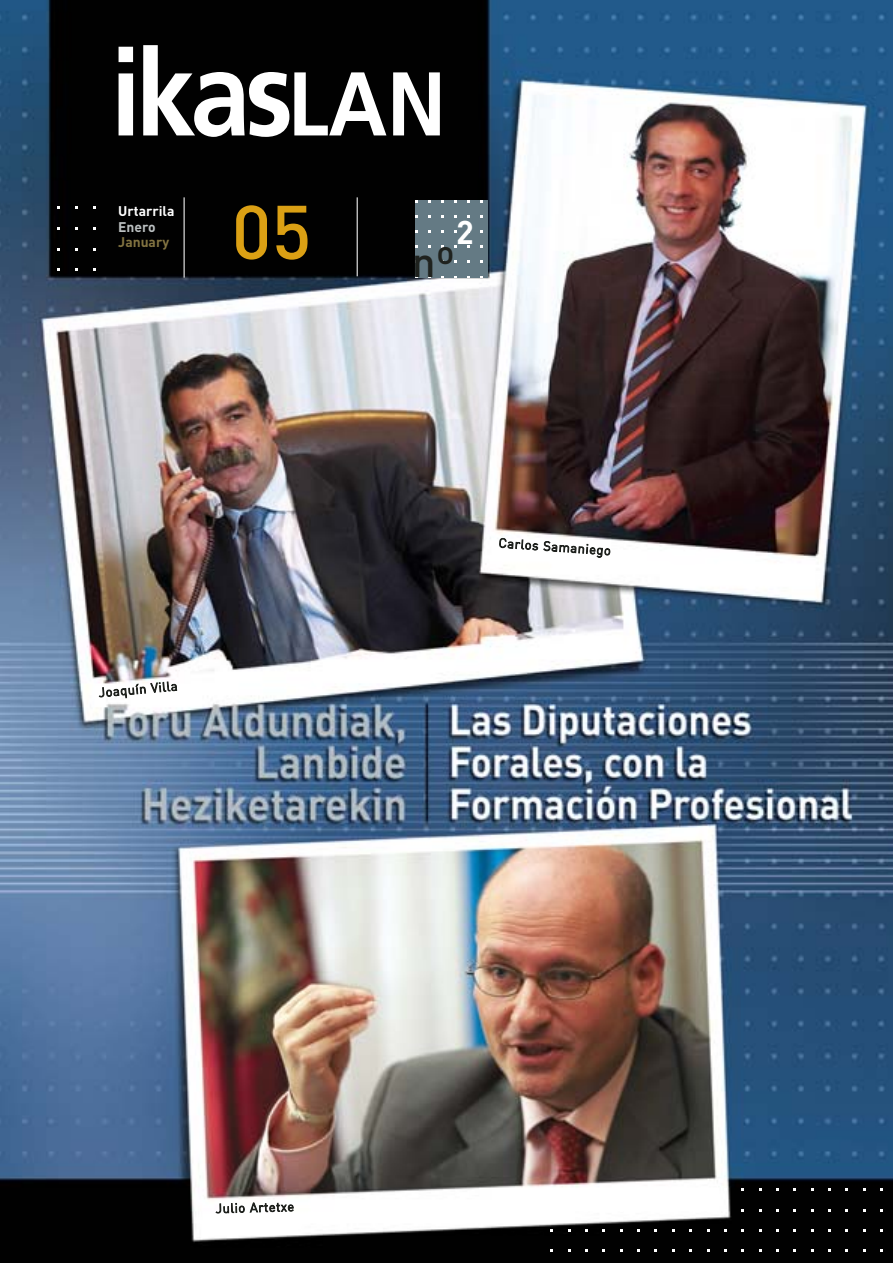
<style>
.page{position:relative;width:893px;height:1263px;background:#fff}
.page>*{position:absolute;margin:0;border:0;box-sizing:border-box;transform-origin:0 0}
.t1{font:500 75px "DIN";color:#dba014}
.t2{font:500 42px "DIN";color:#1f221e}
.t3{font:700 32.55px "DIN";color:#fff}
.t4{font:700 13.8px/15.6px "DIN";color:#fff}
.t5{font:300 12.75px "DIN";color:#1f221e}
.s1{color:#bcc1c2}
.s2{color:#827341}
</style>
<div class="page">
<img style="left:0;top:0;width:892px;height:1263px">
<p class="t4" style="left:118px;top:205px;width:58px">Urtarrila<br><span class="s1">Enero<br></span><span class="s2">January</span></p>
<p class="t1" style="left:231px;top:206px;width:81px">05</p>
<p class="t5" style="left:98px;top:688px;width:80px;rotate:-5deg">Joaquín Villa</p>
<p class="t3" style="left:456px;top:221px;width:19px">2</p>
<p class="t2" style="left:412px;top:247px;width:45px">nº</p>
<p class="t5" style="left:499px;top:538px;width:114px;rotate:4deg">Carlos Samaniego</p>
<p class="t5" style="left:215px;top:1204px;width:80px;rotate:-2deg">Julio Artetxe</p>
</div>
